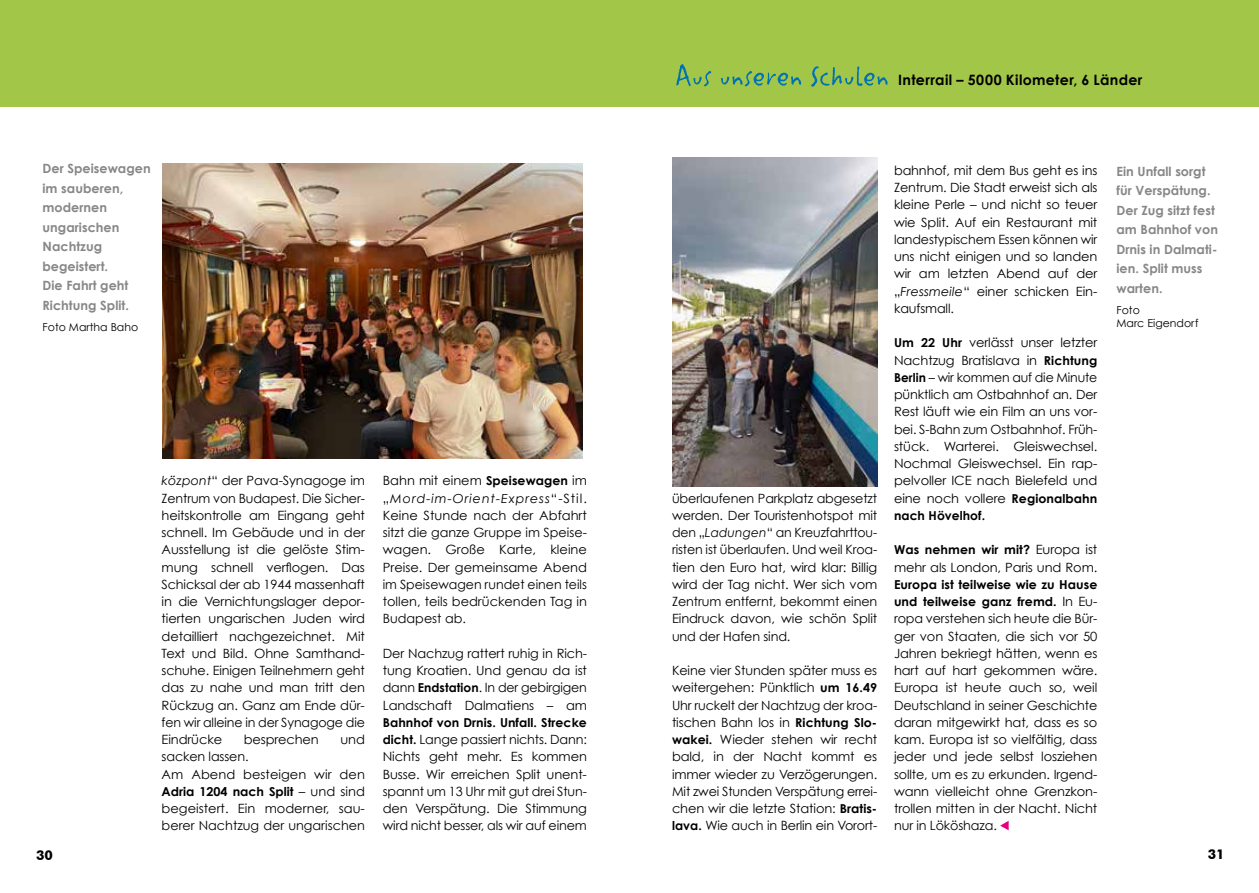
<style>
.page{position:relative;width:1259px;height:893px;background:#fff}
.page>*{position:absolute;margin:0;border:0;box-sizing:border-box;transform-origin:0 0}
.t1{font:700 14.25px "Century Gothic";letter-spacing:.025em;color:#000}
.t2{font:700 13.5px "Futura BT";color:#000}
.t3{font:12.75px/17.2px "Century Gothic";letter-spacing:-.01em;color:#000;text-align:justify}
.t4{font:700 12.75px/19.5px "Century Gothic";letter-spacing:.005em;color:#878787}
.t5{font:italic 12.45px "Century Gothic";letter-spacing:.07em;color:#000}
.t6{font:700 12.3px/17.2px "Century Gothic";letter-spacing:.005em;color:#000}
.t7{font:10.95px/12.8px "Century Gothic";color:#000}
.s1{font-style:italic;font-size:12.45px}
.s2{font-weight:400;font-size:12.75px}
.s3{font-weight:700;font-size:12.3px}
.s4{font-style:normal;font-size:12.75px}
</style>
<div class="page">
<div style="left:0;top:0;width:1259px;height:107px;background:#a2c748"></div>
<svg style="left:1000px;top:821px;width:8px;height:9px"></svg>
<img style="left:163px;top:164px;width:419px;height:294px">
<img style="left:672px;top:157px;width:205px;height:329px">
<svg style="left:676px;top:64px;width:211px;height:22px"></svg>
<p class="t4" style="left:43px;top:159px;width:110px">Der Speisewagen im sauberen, modernen ungarischen<br>Nachtzug begeistert.<br>Die Fahrt geht<br>Richtung Split.</p>
<p class="t7" style="left:43px;top:321px;width:97px">Foto Martha Baho</p>
<p class="t3" style="left:162px;top:472px;width:205px"><span class="s1">központ</span>“ der Pava-Synagoge im Zentrum von Budapest. Die Sicher&shy;heitskontrolle am Eingang geht schnell. Im Gebäude und in der Ausstellung ist die gelöste Stim&shy;mung schnell verflogen. Das Schicksal der ab 1944 massenhaft in die Vernichtungslager depor&shy;tierten ungarischen Juden wird detailliert nachgezeichnet. Mit Text und Bild. Ohne Samthand&shy;schuhe. Einigen Teilnehmern geht das zu nahe und man tritt den Rückzug an. Ganz am Ende dür&shy;fen wir alleine in der Synagoge die Eindrücke</p>
<p class="t3" style="left:244px;top:731px;width:77px">besprechen</p>
<p class="t3" style="left:340px;top:731px;width:26px">und</p>
<p class="t3" style="left:162px;top:748px;width:205px">sacken lassen.<br>Am Abend besteigen wir den</p>
<p class="t6" style="left:162px;top:782px;width:205px">Adria 1204 nach Split <span class="s2">– und sind</span></p>
<p class="t3" style="left:162px;top:800px;width:205px">begeistert. Ein moderner, sau&shy;berer Nachtzug der ungarischen</p>
<p class="t3" style="left:383px;top:472px;width:206px">Bahn mit einem <span class="s3">Speisewagen</span> im</p>
<p class="t5" style="left:383px;top:490px;width:206px"><span class="s4">„</span>Mord-im-Orient-Express<span class="s4">“-Stil.</span></p>
<p class="t3" style="left:383px;top:506px;width:206px">Keine Stunde nach der Abfahrt sitzt die ganze Gruppe im Speise&shy;wagen. Große Karte, kleine Preise. Der gemeinsame Abend im Speisewagen rundet einen teils tollen, teils bedrückenden Tag in Budapest ab.</p>
<p class="t3" style="left:383px;top:644px;width:206px">Der Nachzug rattert ruhig in Rich&shy;tung Kroatien. Und genau da ist dann <span class="s3">Endstation</span>. In der gebirgigen Landschaft Dalmatiens – am</p>
<p class="t6" style="left:383px;top:713px;width:206px">Bahnhof von Drnis. Unfall. Strecke</p>
<p class="t3" style="left:383px;top:731px;width:206px"><span class="s3">dicht.</span> Lange passiert nichts. Dann:<br>Nichts geht mehr. Es kommen Busse. Wir erreichen Split unent&shy;spannt um 13 Uhr mit gut drei Stun&shy;den Verspätung. Die Stimmung wird nicht besser, als wir auf einem</p>
<p class="t1" style="left:898px;top:71px;width:246px">Interrail – 5000 Kilometer, 6 Länder</p>
<p class="t3" style="left:672px;top:489px;width:207px">überlaufenen Parkplatz abgesetzt werden. Der Touristenhotspot mit den „<span class="s1">Ladungen</span>“ an Kreuzfahrttou&shy;risten ist überlaufen. Und weil Kroa&shy;tien den Euro hat, wird klar: Billig wird der Tag nicht. Wer sich vom Zentrum entfernt, bekommt einen Eindruck davon, wie schön Split und der Hafen sind.</p>
<p class="t3" style="left:672px;top:662px;width:207px">Keine vier Stunden später muss es weitergehen: Pünktlich <span class="s3">um 16.49<br></span>Uhr ruckelt der Nachtzug der kroa&shy;tischen Bahn los in <span class="s3">Richtung Slo&shy;wakei.</span> Wieder stehen wir recht bald, in der Nacht kommt es immer wieder zu Verzögerungen.<br>Mit zwei Stunden Verspätung errei&shy;chen wir die letzte Station: <span class="s3">Bratis&shy;lava.</span> Wie auch in Berlin ein Vorort-</p>
<p class="t3" style="left:894px;top:161px;width:205px">bahnhof, mit dem Bus geht es ins Zentrum. Die Stadt erweist sich als kleine Perle – und nicht so teuer wie Split. Auf ein Restaurant mit landestypischem Essen können wir uns nicht einigen und so landen wir am letzten Abend auf der „<span class="s1">Fressmeile</span>“ einer schicken Ein&shy;kaufsmall.</p>
<p class="t3" style="left:894px;top:334px;width:205px"><span class="s3">Um 22 Uhr</span> verlässt unser letzter Nachtzug Bratislava in <span class="s3">Richtung Berlin</span> – wir kommen auf die Minute pünktlich am Ostbahnhof an. Der Rest läuft wie ein Film an uns vor&shy;bei. S-Bahn zum Ostbahnhof. Früh&shy;stück. Warterei. Gleiswechsel.<br>Nochmal Gleiswechsel. Ein rap&shy;pelvoller ICE nach Bielefeld und eine noch vollere <span class="s3">Regionalbahn</span></p>
<p class="t6" style="left:894px;top:506px;width:93px">nach Hövelhof.</p>
<p class="t6" style="left:894px;top:541px;width:205px">Was nehmen wir mit? <span class="s2">Europa ist</span></p>
<p class="t3" style="left:894px;top:558px;width:205px">mehr als London, Paris und Rom.</p>
<p class="t6" style="left:894px;top:575px;width:205px">Europa ist teilweise wie zu Hause und teilweise ganz fremd. <span class="s2">In Eu-</span></p>
<p class="t3" style="left:894px;top:610px;width:205px">ropa verstehen sich heute die Bür&shy;ger von Staaten, die sich vor 50<br>Jahren bekriegt hätten, wenn es hart auf hart gekommen wäre.<br>Europa ist heute auch so, weil Deutschland in seiner Geschichte daran mitgewirkt hat, dass es so kam. Europa ist so vielfältig, dass jeder und jede selbst losziehen sollte, um es zu erkunden. Irgend&shy;wann vielleicht ohne Grenzkon&shy;trollen mitten in der Nacht. Nicht nur in Lököshaza.</p>
<p class="t4" style="left:1116px;top:161px;width:103px">Ein Unfall sorgt für Verspätung.<br>Der Zug sitzt fest am Bahnhof von<br>Drnis in Dalmati&shy;ien. Split muss warten.</p>
<p class="t7" style="left:1116px;top:304px;width:84px">Foto<br>Marc Eigendorf</p>
<p class="t2" style="left:36px;top:847px;width:18px">30</p>
<p class="t2" style="left:1207px;top:846px;width:18px">31</p>
</div>
